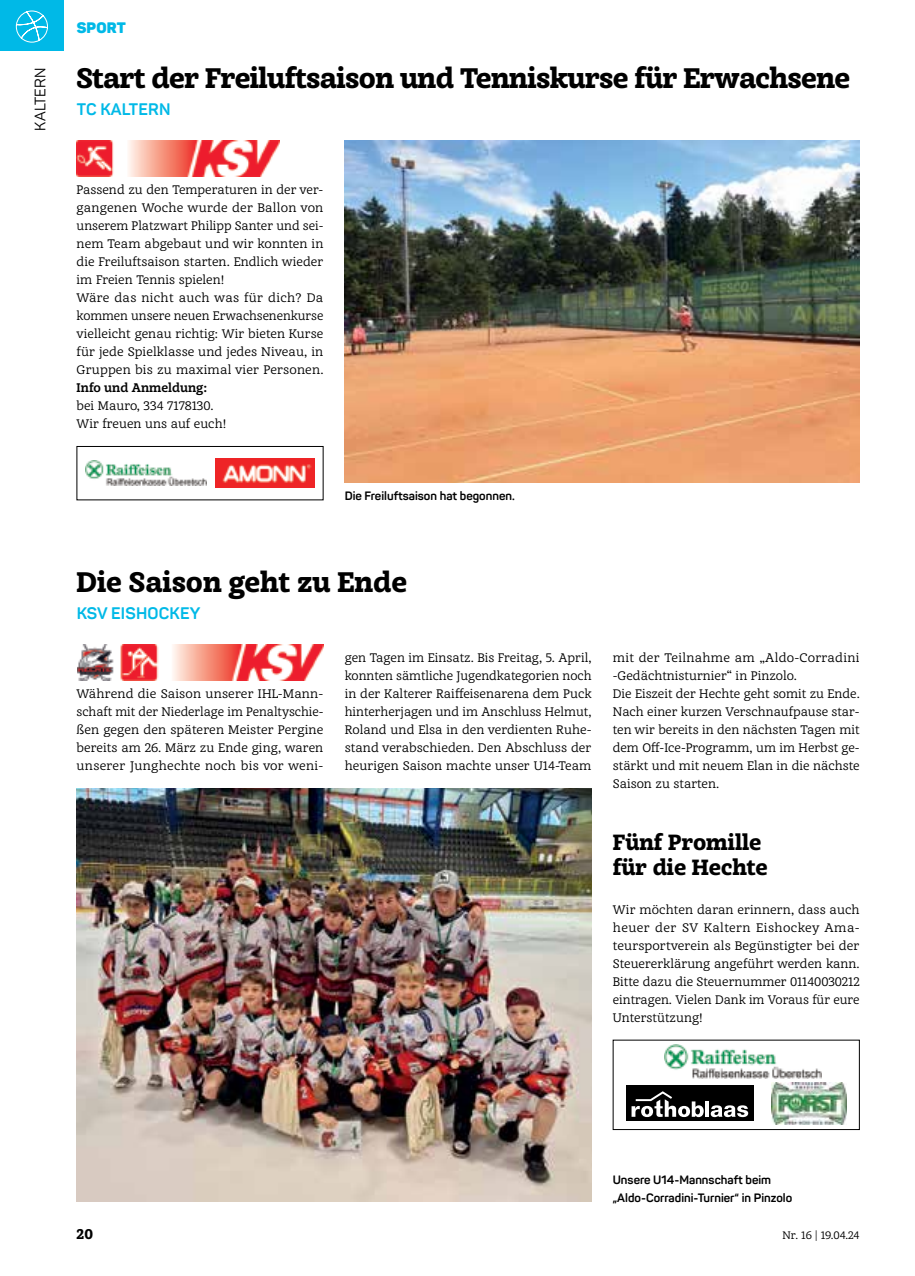
<style>
.page{position:relative;width:915px;height:1276px;background:#fff}
.page>*{position:absolute;margin:0;border:0;box-sizing:border-box;transform-origin:0 0}
.t1{font:900 27px "Achille IIFY";letter-spacing:-.02em;color:#000}
.t2{font:900 27px "Achille IIFY";color:#000}
.t3{font:900 21px/25.2px "Achille IIFY";color:#000}
.t4{font:700 16.5px "Panton";letter-spacing:.01em;color:#00b9e7}
.t5{font:15px "Panton";letter-spacing:.01em;color:#000}
.t6{font:900 15px "Panton";letter-spacing:.01em;color:#00b9e7}
.t7{font:900 13.5px "Achille IIFY";color:#000}
.t8{font:12px/18px "Achille IIFY";color:#000}
.t9{font:700 12px/18px "Panton";color:#000}
.t10{font:700 12px "Achille IIFY";color:#000}
.t11{font:10.5px "Achille IIFY";color:#000}
</style>
<div class="page">
<img style="left:344px;top:141px;width:515px;height:341px">
<img style="left:77px;top:140px;width:202px;height:36px">
<img style="left:77px;top:788px;width:514px;height:413px">
<img style="left:77px;top:644px;width:246px;height:36px">
<img style="left:771px;top:1082px;width:75px;height:42px">
<img style="left:664px;top:1045px;width:157px;height:33px">
<div style="left:625px;top:1085px;width:128px;height:36px;background:#000"></div>
<svg style="left:631px;top:1091px;width:72px;height:26px"></svg>
<hr style="left:705px;top:1101px;width:3px;height:15px;background:#fff">
<svg style="left:710px;top:1105px;width:38px;height:12px"></svg>
<div style="left:77px;top:446px;width:246px;height:54px;border:1px solid #000"></div>
<img style="left:216px;top:459px;width:98px;height:29px">
<img style="left:86px;top:460px;width:121px;height:26px">
<div style="left:0;top:0;width:64px;height:51px;background:#00b9e7"></div>
<svg style="left:16px;top:10px;width:32px;height:33px"></svg>
<p class="t5" style="left:31px;top:130px;width:64px;rotate:-90deg">KALTERN</p>
<p class="t6" style="left:77px;top:18px;width:51px">SPORT</p>
<h1 class="t1" style="left:77px;top:59px;width:774px">Start der Freiluftsaison und Tenniskurse für Erwachsene</h1>
<h3 class="t4" style="left:77px;top:99px;width:95px">TC KALTERN</h3>
<p class="t8" style="left:77px;top:180px;width:248px">Passend zu den Temperaturen in der ver&shy;gangenen Woche wurde der Ballon von unserem Platzwart Philipp Santer und sei&shy;nem Team abgebaut und wir konnten in die Freiluftsaison starten. Endlich wieder im Freien Tennis spielen!<br>Wäre das nicht auch was für dich? Da kommen unsere neuen Erwachsenenkurse vielleicht genau richtig: Wir bieten Kurse für jede Spielklasse und jedes Niveau, in Gruppen bis zu maximal vier Personen.</p>
<p class="t10" style="left:77px;top:379px;width:132px">Info und Anmeldung:</p>
<p class="t8" style="left:77px;top:396px;width:151px">bei Mauro, 334 7178130.<br>Wir freuen uns auf euch!</p>
<p class="t9" style="left:344px;top:487px;width:172px">Die Freiluftsaison hat begonnen.</p>
<h1 class="t2" style="left:77px;top:563px;width:332px">Die Saison geht zu Ende</h1>
<h3 class="t4" style="left:77px;top:603px;width:125px">KSV EISHOCKEY</h3>
<p class="t8" style="left:77px;top:684px;width:248px;text-align:justify">Während die Saison unserer IHL-Mann&shy;schaft mit der Niederlage im Penaltyschie&shy;ßen gegen den späteren Meister Pergine bereits am 26. März zu Ende ging, waren unserer Junghechte noch bis vor weni-</p>
<p class="t8" style="left:344px;top:648px;width:248px;text-align:justify">gen Tagen im Einsatz. Bis Freitag, 5. April, konnten sämtliche Jugendkategorien noch in der Kalterer Raiffeisenarena dem Puck hinterherjagen und im Anschluss Helmut, Roland und Elsa in den verdienten Ruhe&shy;stand verabschieden. Den Abschluss der heurigen Saison machte unser U14-Team</p>
<p class="t8" style="left:612px;top:648px;width:248px">mit der Teilnahme am „Aldo-Corradini -Gedächtnisturnier“ in Pinzolo.<br>Die Eiszeit der Hechte geht somit zu Ende.<br>Nach einer kurzen Verschnaufpause star&shy;ten wir bereits in den nächsten Tagen mit dem Off-Ice-Programm, um im Herbst ge&shy;stärkt und mit neuem Elan in die nächste Saison zu starten.</p>
<h2 class="t3" style="left:612px;top:829px;width:156px">Fünf Promille für die Hechte</h2>
<p class="t8" style="left:612px;top:900px;width:248px;text-align:justify">Wir möchten daran erinnern, dass auch heuer der SV Kaltern Eishockey Ama&shy;teursportverein als Begünstigter bei der Steuererklärung angeführt werden kann.<br>Bitte dazu die Steuernummer 01140030212 eintragen. Vielen Dank im Voraus für eure Unterstützung!</p>
<p class="t9" style="left:612px;top:1171px;width:181px">Unsere U14-Mannschaft beim „Aldo-Corradini-Turnier“ in Pinzolo</p>
<p class="t7" style="left:77px;top:1224px;width:18px">20</p>
<p class="t11" style="left:782px;top:1227px;width:79px">Nr. 16 | 19.04.24</p>
</div>
